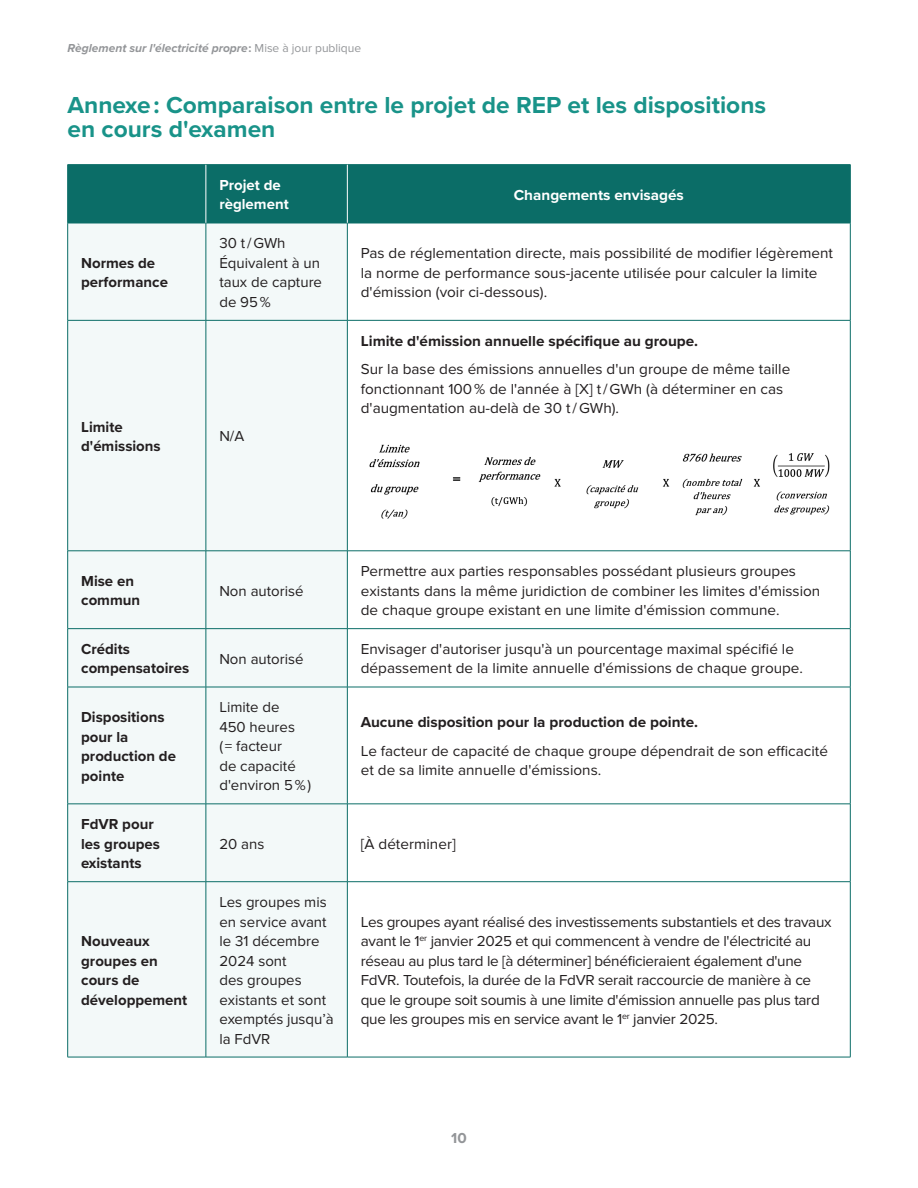
<style>
.page{position:relative;width:918px;height:1188px;background:#fff}
.page>*{position:absolute;margin:0;border:0;box-sizing:border-box;transform-origin:0 0}
.t1{font:700 24px/24px "Proxima Nova";color:#199389}
.Body_Text{font:15px/19.5px "Proxima Nova";color:#231f20}
.Body_Text-2{font:15px/19.5px "Proxima Nova";letter-spacing:-.02em;color:#231f20}
.Table_Body{font:15px/19.5px "Proxima Nova";color:#231f20}
.Table_Body-2{font:700 15px/19.5px "Proxima Nova";color:#231f20}
.Body_Text-3{font:700 15px "Proxima Nova";color:#231f20}
.Body_Text-4{font:700 15px "Proxima Nova";color:#fff}
.Table_Body-3{font:700 15px/19.5px "Proxima Nova";color:#fff}
.t2{font:700 15px "Proxima Nova";color:#939598}
.t3{font:italic 700 12px "Proxima Nova";color:#939598}
.s1{font-style:normal}
.s2{font-weight:400;font-style:normal}
</style>
<div class="page">
<div style="left:68px;top:165px;width:782px;height:58px;background:#0b6d67"></div>
<div style="left:68px;top:224px;width:279px;height:833px;background:#f3f9f9"></div>
<svg style="left:348px;top:224px;width:502px;height:833px"></svg>
<hr style="left:347px;top:164px;width:503px;height:1px;background:#0b6d67">
<hr style="left:850px;top:165px;width:1px;height:58px;background:#0b6d67">
<hr style="left:347px;top:223px;width:503px;height:1px;background:#0b6d67">
<hr style="left:850px;top:223px;width:1px;height:97px;background:#0b6d67">
<hr style="left:68px;top:320px;width:138px;height:1px;background:#0b6d67">
<hr style="left:206px;top:320px;width:141px;height:1px;background:#0b6d67">
<hr style="left:347px;top:320px;width:503px;height:1px;background:#0b6d67">
<hr style="left:850px;top:321px;width:1px;height:230px;background:#0b6d67">
<hr style="left:68px;top:551px;width:138px;height:1px;background:#0b6d67">
<hr style="left:206px;top:551px;width:141px;height:1px;background:#0b6d67">
<hr style="left:347px;top:551px;width:503px;height:1px;background:#0b6d67">
<hr style="left:850px;top:551px;width:1px;height:77px;background:#0b6d67">
<hr style="left:68px;top:628px;width:138px;height:1px;background:#0b6d67">
<hr style="left:206px;top:628px;width:141px;height:1px;background:#0b6d67">
<hr style="left:347px;top:628px;width:503px;height:1px;background:#0b6d67">
<hr style="left:850px;top:629px;width:1px;height:58px;background:#0b6d67">
<hr style="left:347px;top:687px;width:503px;height:1px;background:#0b6d67">
<hr style="left:850px;top:687px;width:1px;height:117px;background:#0b6d67">
<hr style="left:347px;top:804px;width:503px;height:1px;background:#0b6d67">
<hr style="left:850px;top:804px;width:1px;height:78px;background:#0b6d67">
<hr style="left:347px;top:881px;width:503px;height:1px;background:#0b6d67">
<hr style="left:850px;top:882px;width:1px;height:175px;background:#0b6d67">
<hr style="left:347px;top:1057px;width:503px;height:1px;background:#0b6d67">
<hr style="left:68px;top:164px;width:138px;height:1px;background:#0b6d67">
<hr style="left:67px;top:165px;width:1px;height:58px;background:#0b6d67">
<hr style="left:206px;top:164px;width:141px;height:1px;background:#0b6d67">
<hr style="left:68px;top:223px;width:138px;height:1px;background:#0b6d67">
<hr style="left:67px;top:223px;width:1px;height:97px;background:#0b6d67">
<hr style="left:206px;top:223px;width:141px;height:1px;background:#0b6d67">
<hr style="left:206px;top:223px;width:1px;height:97px;background:#0b6d67">
<hr style="left:347px;top:223px;width:1px;height:97px;background:#0b6d67">
<hr style="left:67px;top:321px;width:1px;height:230px;background:#0b6d67">
<hr style="left:206px;top:321px;width:1px;height:230px;background:#0b6d67">
<hr style="left:347px;top:321px;width:1px;height:230px;background:#0b6d67">
<hr style="left:67px;top:551px;width:1px;height:77px;background:#0b6d67">
<hr style="left:206px;top:551px;width:1px;height:77px;background:#0b6d67">
<hr style="left:347px;top:551px;width:1px;height:77px;background:#0b6d67">
<hr style="left:67px;top:629px;width:1px;height:58px;background:#0b6d67">
<hr style="left:206px;top:629px;width:1px;height:58px;background:#0b6d67">
<hr style="left:347px;top:629px;width:1px;height:58px;background:#0b6d67">
<hr style="left:68px;top:687px;width:138px;height:1px;background:#0b6d67">
<hr style="left:67px;top:687px;width:1px;height:117px;background:#0b6d67">
<hr style="left:206px;top:687px;width:141px;height:1px;background:#0b6d67">
<hr style="left:206px;top:687px;width:1px;height:117px;background:#0b6d67">
<hr style="left:347px;top:687px;width:1px;height:117px;background:#0b6d67">
<hr style="left:68px;top:804px;width:138px;height:1px;background:#0b6d67">
<hr style="left:67px;top:804px;width:1px;height:78px;background:#0b6d67">
<hr style="left:206px;top:804px;width:141px;height:1px;background:#0b6d67">
<hr style="left:206px;top:804px;width:1px;height:78px;background:#0b6d67">
<hr style="left:347px;top:804px;width:1px;height:78px;background:#0b6d67">
<hr style="left:68px;top:881px;width:138px;height:1px;background:#0b6d67">
<hr style="left:67px;top:882px;width:1px;height:175px;background:#0b6d67">
<hr style="left:206px;top:881px;width:141px;height:1px;background:#0b6d67">
<hr style="left:206px;top:882px;width:1px;height:175px;background:#0b6d67">
<hr style="left:347px;top:882px;width:1px;height:175px;background:#0b6d67">
<hr style="left:68px;top:1057px;width:138px;height:1px;background:#0b6d67">
<hr style="left:206px;top:1057px;width:141px;height:1px;background:#0b6d67">
<hr style="left:206px;top:165px;width:1px;height:58px;background:#fff">
<hr style="left:347px;top:165px;width:1px;height:58px;background:#fff">
<img style="left:361px;top:436px;width:481px;height:91px">
<p class="t3" style="left:68px;top:39px;width:295px">Règlement sur l'électricité propre <span class="s1">:</span> <span class="s2">Mise à jour publique</span></p>
<p class="t1" style="left:68px;top:93px;width:700px">Annexe : Comparaison entre le projet de REP et les dispositions en cours d'examen</p>
<p class="Table_Body-2" style="left:81px;top:253px;width:88px">Normes de performance</p>
<p class="Table_Body-3" style="left:219px;top:175px;width:71px">Projet de règlement</p>
<p class="Body_Text-4" style="left:514px;top:184px;width:172px">Changements envisagés</p>
<p class="Table_Body" style="left:219px;top:234px;width:68px">30 t / GWh</p>
<p class="Table_Body" style="left:219px;top:254px;width:104px">Équivalent à un taux de capture de 95 %</p>
<p class="Body_Text" style="left:361px;top:244px;width:474px">Pas de réglementation directe, mais possibilité de modifier légèrement la norme de performance sous-jacente utilisée pour calculer la limite d'émission (voir ci-dessous).</p>
<p class="Body_Text-3" style="left:361px;top:330px;width:339px">Limite d'émission annuelle spécifique au groupe.</p>
<p class="Body_Text" style="left:361px;top:360px;width:431px">Sur la base des émissions annuelles d'un groupe de même taille fonctionnant 100 % de l'année à [X] t / GWh (à déterminer en cas d'augmentation au-delà de 30 t / GWh).</p>
<p class="Table_Body-2" style="left:81px;top:417px;width:81px">Limite d'émissions</p>
<p class="Table_Body" style="left:219px;top:427px;width:26px">N/A</p>
<p class="Table_Body-2" style="left:81px;top:571px;width:61px">Mise en commun</p>
<p class="Table_Body" style="left:219px;top:581px;width:86px">Non autorisé</p>
<p class="Body_Text" style="left:361px;top:562px;width:461px">Permettre aux parties responsables possédant plusieurs groupes existants dans la même juridiction de combiner les limites d'émission de chaque groupe existant en une limite d'émission commune.</p>
<p class="Table_Body-2" style="left:81px;top:639px;width:110px">Crédits compensatoires</p>
<p class="Table_Body" style="left:219px;top:650px;width:86px">Non autorisé</p>
<p class="Body_Text" style="left:361px;top:640px;width:444px">Envisager d'autoriser jusqu'à un pourcentage maximal spécifié le dépassement de la limite annuelle d'émissions de chaque groupe.</p>
<p class="Table_Body-2" style="left:81px;top:707px;width:96px">Dispositions pour la production de pointe</p>
<p class="Table_Body" style="left:219px;top:698px;width:77px">Limite de<br>450 heures</p>
<p class="Body_Text-3" style="left:361px;top:711px;width:339px">Aucune disposition pour la production de pointe.</p>
<p class="Body_Text" style="left:361px;top:742px;width:469px">Le facteur de capacité de chaque groupe dépendrait de son efficacité et de sa limite annuelle d'émissions.</p>
<p class="Table_Body" style="left:219px;top:737px;width:93px">( = facteur<br>de capacité d'environ 5 % )</p>
<p class="Table_Body-2" style="left:81px;top:814px;width:80px">FdVR pour les groupes existants</p>
<p class="Table_Body-2" style="left:81px;top:931px;width:108px">Nouveaux groupes en cours de développement</p>
<p class="Table_Body" style="left:219px;top:834px;width:47px">20 ans</p>
<p class="Body_Text" style="left:361px;top:834px;width:96px">[À déterminer]</p>
<p class="Table_Body" style="left:219px;top:893px;width:116px">Les groupes mis en service avant le 31 décembre<br>2024 sont<br>des groupes existants et sont exemptés jusqu’à la FdVR</p>
<p class="Body_Text-2" style="left:361px;top:912px;width:472px">Les groupes ayant réalisé des investissements substantiels et des travaux avant le 1<sup>er</sup> janvier 2025 et qui commencent à vendre de l'électricité au réseau au plus tard le [à déterminer] bénéficieraient également d'une FdVR. Toutefois, la durée de la FdVR serait raccourcie de manière à ce que le groupe soit soumis à une limite d'émission annuelle pas plus tard que les groupes mis en service avant le 1<sup>er</sup> janvier 2025.</p>
<p class="t2" style="left:451px;top:1127px;width:17px">10</p>
</div>
